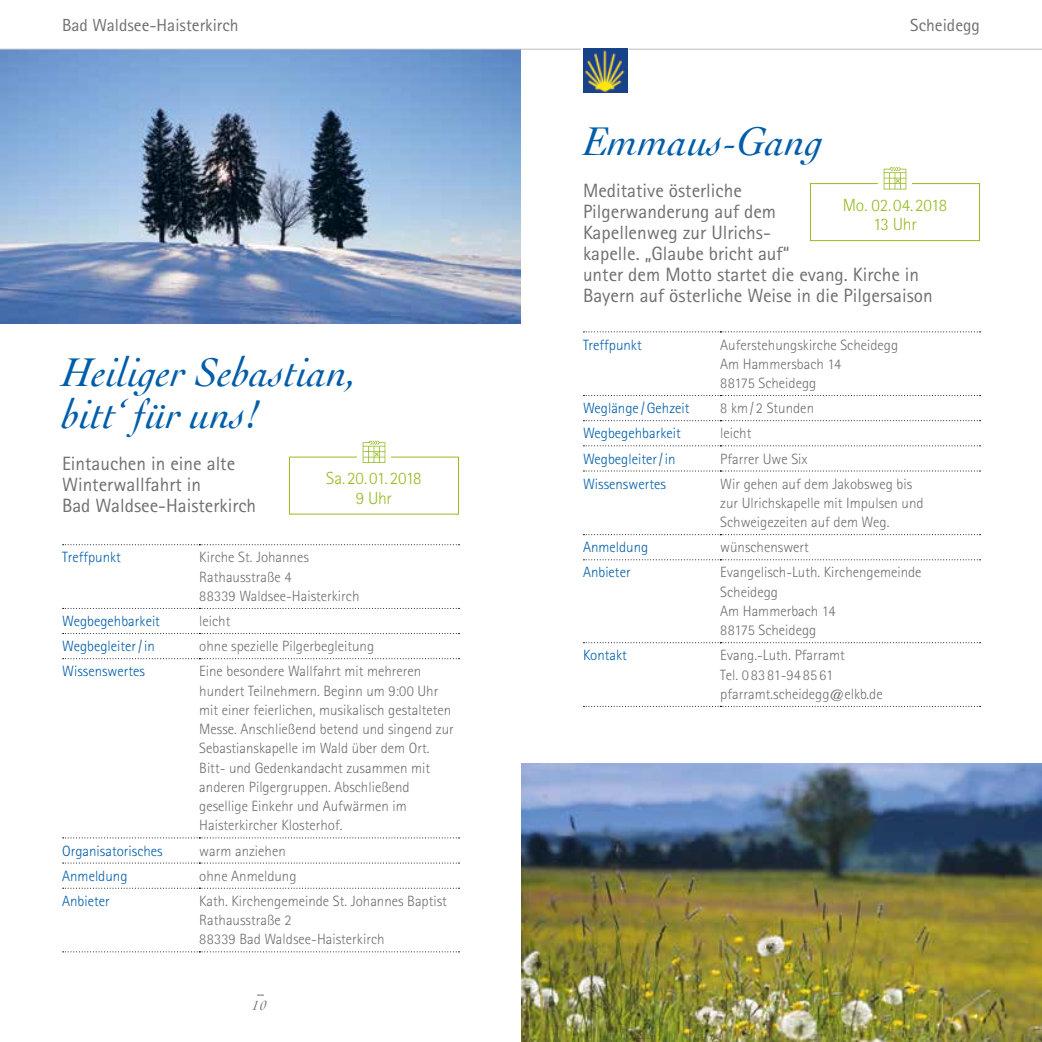
<style>
.page{position:relative;width:1042px;height:1042px;background:#fff}
.page>*{position:absolute;margin:0;border:0;box-sizing:border-box;transform-origin:0 0}
.t1{font:italic 42px/42px "Cochin";color:#005da9}
.t2{font:19.25px/21px "Rotis Sans Serif Std";color:#706f6f}
.t3{font:300 17.5px/19.2px "Rotis Sans Serif Std";letter-spacing:-.015em;color:#95bb20;text-align:center}
.t4{font:17.5px "Rotis Sans Serif Std";color:#706f6f}
.t5{font:300 14.88px/19.2px "Rotis Sans Serif Std";color:#706f6f}
.t6{font:300 14.88px "Rotis Sans Serif Std";color:#005da9}
.t7{font:italic 14px "Cochin";color:#706f6f}
</style>
<div class="page">
<img style="left:521px;top:764px;width:521px;height:278px">
<img style="left:0;top:50px;width:521px;height:273px">
<hr style="left:0;top:49px;width:1042px;height:1px;background:#bcbcbc">
<svg style="left:63px;top:544px;width:396px;height:1px"></svg>
<svg style="left:63px;top:608px;width:396px;height:1px"></svg>
<svg style="left:63px;top:633px;width:396px;height:1px"></svg>
<svg style="left:63px;top:658px;width:396px;height:1px"></svg>
<svg style="left:63px;top:837px;width:396px;height:1px"></svg>
<svg style="left:63px;top:862px;width:396px;height:1px"></svg>
<svg style="left:63px;top:888px;width:396px;height:1px"></svg>
<svg style="left:63px;top:951px;width:396px;height:1px"></svg>
<svg style="left:583px;top:331px;width:397px;height:1px"></svg>
<svg style="left:583px;top:395px;width:397px;height:1px"></svg>
<svg style="left:583px;top:420px;width:397px;height:1px"></svg>
<svg style="left:583px;top:445px;width:397px;height:1px"></svg>
<svg style="left:583px;top:470px;width:397px;height:1px"></svg>
<svg style="left:583px;top:534px;width:397px;height:1px"></svg>
<svg style="left:583px;top:559px;width:397px;height:1px"></svg>
<svg style="left:583px;top:642px;width:397px;height:1px"></svg>
<svg style="left:583px;top:706px;width:397px;height:1px"></svg>
<svg style="left:363px;top:441px;width:22px;height:22px"></svg>
<div style="left:810px;top:183px;width:170px;height:58px;border:1px solid #95bb20"></div>
<div style="left:878px;top:167px;width:34px;height:27px;background:#fff"></div>
<svg style="left:883px;top:167px;width:23px;height:22px"></svg>
<div style="left:582px;top:45px;width:47px;height:49px;background:linear-gradient(to right,#fff,#fff)"></div>
<img style="left:583px;top:49px;width:44px;height:44px">
<p class="t4" style="left:62px;top:15px;width:178px">Bad Waldsee-Haisterkirch</p>
<p class="t4" style="left:910px;top:15px;width:71px">Scheidegg</p>
<h1 class="t1" style="left:62px;top:349px;width:296px">Heiliger Sebastian, bitt‘ für uns!</h1>
<p class="t2" style="left:62px;top:452px;width:196px">Eintauchen in eine alte<br>Winterwallfahrt in<br>Bad Waldsee-Haisterkirch</p>
<p class="t3" style="left:326px;top:469px;width:97px">Sa.20.01.2018<br>9 Uhr</p>
<p class="t6" style="left:62px;top:549px;width:60px">Treffpunkt</p>
<p class="t5" style="left:199px;top:548px;width:162px">Kirche St. Johannes<br>Rathausstraße 4<br>88339 Waldsee-Haisterkirch</p>
<p class="t6" style="left:62px;top:612px;width:99px">Wegbegehbarkeit</p>
<p class="t5" style="left:199px;top:611px;width:33px">leicht</p>
<p class="t6" style="left:62px;top:638px;width:94px">Wegbegleiter/in</p>
<p class="t5" style="left:199px;top:636px;width:176px">ohne spezielle Pilgerbegleitung</p>
<p class="t6" style="left:62px;top:663px;width:84px">Wissenswertes</p>
<p class="t5" style="left:199px;top:662px;width:256px">Eine besondere Wallfahrt mit mehreren hundert Teilnehmern. Beginn um 9:00 Uhr mit einer feierlichen, musikalisch gestalteten Messe. Anschließend betend und singend zur Sebastianskapelle im Wald über dem Ort.<br>Bitt- und Gedenkandacht zusammen mit anderen Pilgergruppen. Abschließend gesellige Einkehr und Aufwärmen im Haisterkircher Klosterhof.</p>
<p class="t6" style="left:62px;top:842px;width:102px">Organisatorisches</p>
<p class="t5" style="left:199px;top:841px;width:88px">warm anziehen</p>
<p class="t6" style="left:62px;top:867px;width:67px">Anmeldung</p>
<p class="t5" style="left:199px;top:866px;width:99px">ohne Anmeldung</p>
<p class="t6" style="left:62px;top:892px;width:49px">Anbieter</p>
<p class="t5" style="left:199px;top:891px;width:249px">Kath. Kirchengemeinde St. Johannes Baptist<br>Rathausstraße 2<br>88339 Bad Waldsee-Haisterkirch</p>
<p class="t7" style="left:253px;top:995px;width:15px">10</p>
<h1 class="t1" style="left:583px;top:118px;width:242px">Emmaus-Gang</h1>
<p class="t2" style="left:583px;top:179px;width:351px">Meditative österliche<br>Pilgerwanderung auf dem<br>Kapellenweg zur Ulrichs-<br>kapelle. „Glaube bricht auf“<br>unter dem Motto startet die evang. Kirche in<br>Bayern auf österliche Weise in die Pilgersaison</p>
<p class="t3" style="left:843px;top:195px;width:106px">Mo. 02.04.2018<br>13 Uhr</p>
<p class="t6" style="left:583px;top:336px;width:60px">Treffpunkt</p>
<p class="t5" style="left:720px;top:335px;width:179px">Auferstehungskirche Scheidegg<br>Am Hammersbach 14<br>88175 Scheidegg</p>
<p class="t6" style="left:583px;top:400px;width:108px">Weglänge /Gehzeit</p>
<p class="t5" style="left:720px;top:399px;width:95px">8 km/ 2 Stunden</p>
<p class="t6" style="left:583px;top:425px;width:99px">Wegbegehbarkeit</p>
<p class="t5" style="left:720px;top:424px;width:33px">leicht</p>
<p class="t6" style="left:583px;top:450px;width:94px">Wegbegleiter/in</p>
<p class="t5" style="left:720px;top:449px;width:89px">Pfarrer Uwe Six</p>
<p class="t6" style="left:583px;top:475px;width:84px">Wissenswertes</p>
<p class="t5" style="left:720px;top:474px;width:205px">Wir gehen auf dem Jakobsweg bis zur Ulrichskapelle mit Impulsen und<br>Schweigezeiten auf dem Weg.</p>
<p class="t6" style="left:583px;top:539px;width:67px">Anmeldung</p>
<p class="t5" style="left:720px;top:538px;width:90px">wünschenswert</p>
<p class="t6" style="left:583px;top:564px;width:49px">Anbieter</p>
<p class="t5" style="left:720px;top:563px;width:203px">Evangelisch-Luth. Kirchengemeinde<br>Scheidegg<br>Am Hammerbach 14<br>88175 Scheidegg</p>
<p class="t6" style="left:583px;top:647px;width:45px">Kontakt</p>
<p class="t5" style="left:720px;top:646px;width:164px">Evang.-Luth. Pfarramt<br>Tel. 0 83 81-94 85 61 pfarramt.scheidegg@elkb.de</p>
</div>
